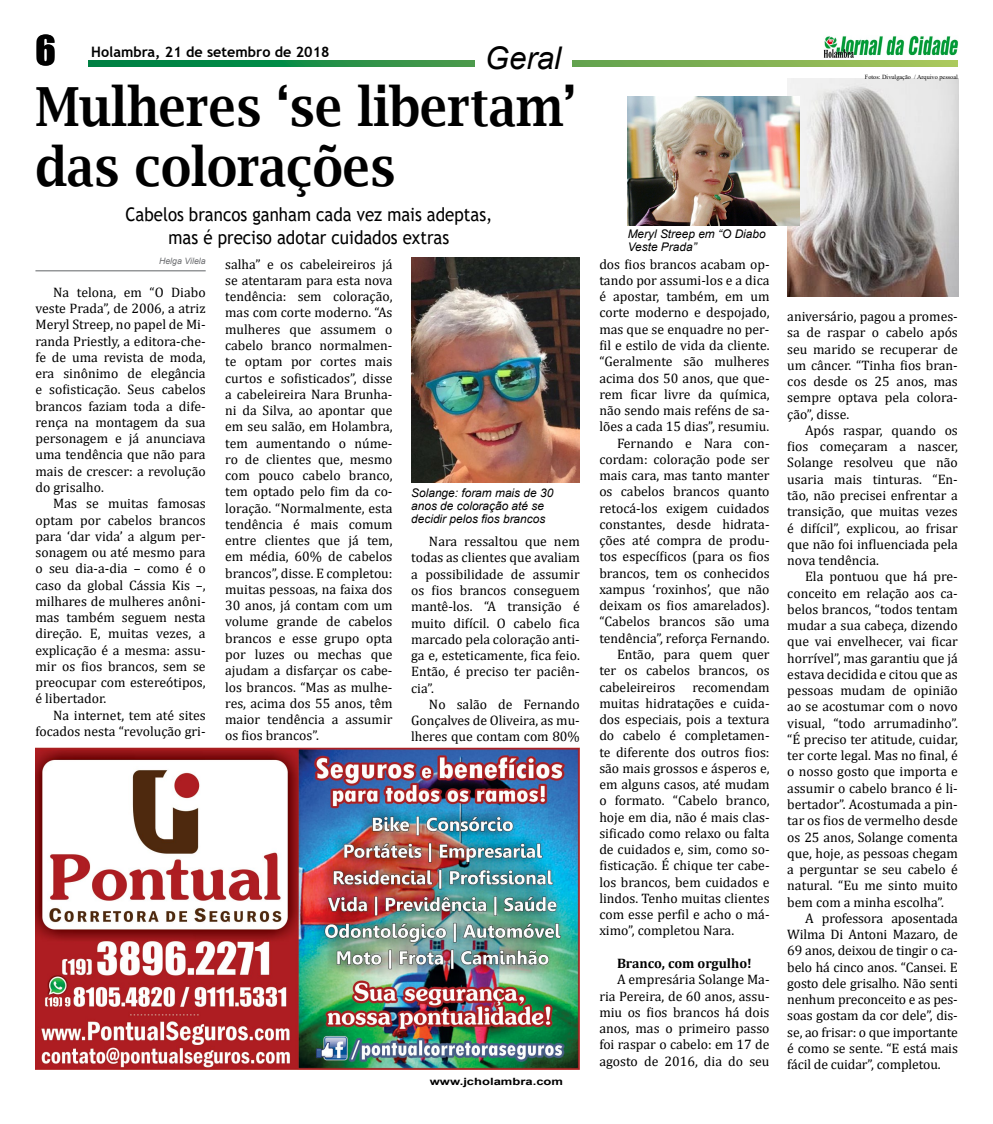
<style>
.page{position:relative;width:993px;height:1124px;background:#fff}
.page>*{position:absolute;margin:0;border:0;box-sizing:border-box;transform-origin:0 0}
.t1{font:600 54px/60px "Lucida Bright";color:#000;scale:.9 1}
.t2{font:37.5px "Impact";color:#000}
.t3{font:italic 31.25px "Arial";color:#000}
.t4{font:18.75px/22.5px "Trebuchet MS";color:#000;text-align:center;scale:.9 1}
.t5{font:700 14.38px "Trebuchet MS";color:#000}
.t6{font:13.75px/16.2px "Cambria";color:#000;text-align:justify}
.t7{font:700 13.75px "Cambria";color:#000}
.t8{font:italic 11.88px/13.1px "Arial";color:#000}
.t9{font:700 10px "Arial";color:#000;scale:1.3 1}
.t10{font:italic 8.75px "Arial";color:#6d6e71}
.t11{font:6.25px "Times New Roman";color:#000}
</style>
<div class="page">
<svg style="left:89px;top:60px;width:868px;height:7px;background:#4fa04e"></svg>
<img style="left:823px;top:35px;width:135px;height:23px">
<div style="left:474px;top:40px;width:97px;height:35px;background:#fff"></div>
<img style="left:35px;top:747px;width:544px;height:321px">
<hr style="left:35px;top:270px;width:171px;height:1px;background:#808285">
<img style="left:411px;top:258px;width:168px;height:224px">
<img style="left:787px;top:79px;width:171px;height:217px">
<img style="left:627px;top:97px;width:172px;height:128px">
<h2 class="t2" style="left:35px;top:21px;width:22px">6</h2>
<p class="t5" style="left:91px;top:43px;width:240px">Holambra, 21 de setembro de 2018</p>
<h3 class="t3" style="left:484px;top:38px;width:78px">Geral</h3>
<h1 class="t1" style="left:35px;top:76px;width:602px">Mulheres ‘se libertam’ das colorações</h1>
<h3 class="t4" style="left:125px;top:203px;width:409px">Cabelos brancos ganham cada vez mais adeptas, mas é preciso adotar cuidados extras</h3>
<p class="t6" style="left:225px;top:256px;width:169px">salha” e os cabeleireiros já se atentaram para esta nova tendência: sem coloração, mas com corte moderno. “As mulheres que assumem o cabelo branco normalmen&shy;te optam por cortes mais curtos e sofisticados”, disse a cabeleireira Nara Brunha&shy;ni da Silva, ao apontar que em seu salão, em Holambra, tem aumentando o núme&shy;ro de clientes que, mesmo com pouco cabelo branco, tem optado pelo fim da co&shy;loração. “Normalmente, esta tendência é mais comum entre clientes que já tem, em média, 60% de cabelos brancos”, disse. E completou: muitas pessoas, na faixa dos 30 anos, já contam com um volume grande de cabelos brancos e esse grupo opta por luzes ou mechas que ajudam a disfarçar os cabe&shy;los brancos. “Mas as mulhe&shy;res, acima dos 55 anos, têm maior tendência a assumir os fios brancos”.</p>
<p class="t10" style="left:159px;top:255px;width:48px">Helga Vilela</p>
<p class="t6" style="left:35px;top:284px;width:172px;text-indent:18px">Na telona, em “O Diabo veste Prada”, de 2006, a atriz Meryl Streep, no papel de Mi&shy;randa Priestly, a editora-che&shy;fe de uma revista de moda, era sinônimo de elegância e sofisticação. Seus cabelos brancos faziam toda a dife&shy;rença na montagem da sua personagem e já anunciava uma tendência que não para mais de crescer: a revolução do grisalho.</p>
<p class="t6" style="left:35px;top:495px;width:172px;text-indent:18px">Mas se muitas famosas optam por cabelos brancos para ‘dar vida’ a algum per&shy;sonagem ou até mesmo para o seu dia-a-dia – como é o caso da global Cássia Kis –, milhares de mulheres anôni&shy;mas também seguem nesta direção. E, muitas vezes, a explicação é a mesma: assu&shy;mir os fios brancos, sem se preocupar com estereótipos, é libertador.</p>
<p class="t6" style="left:35px;top:706px;width:172px;text-align:right">Na internet, tem até sites focados nesta “revolução gri-</p>
<p class="t8" style="left:411px;top:486px;width:143px">Solange: foram mais de 30 anos de coloração até se decidir pelos fios brancos</p>
<p class="t6" style="left:411px;top:533px;width:170px;text-indent:18px">Nara ressaltou que nem todas as clientes que avaliam a possibilidade de assumir os fios brancos conseguem mantê-los. “A transição é muito difícil. O cabelo fica marcado pela coloração anti&shy;ga e, esteticamente, fica feio.<br>Então, é preciso ter paciên&shy;cia”.</p>
<p class="t6" style="left:411px;top:695px;width:170px;text-indent:18px">No salão de Fernando Gonçalves de Oliveira, as mu&shy;lheres que contam com 80%</p>
<p class="t9" style="left:429px;top:1074px;width:104px">www.jcholambra.com</p>
<p class="t11" style="left:864px;top:72px;width:94px">Fotos: Divulgação / Arquivo pessoal</p>
<p class="t8" style="left:627px;top:227px;width:139px">Meryl Streep em “O Diabo<br>Veste Prada”</p>
<p class="t6" style="left:599px;top:256px;width:172px">dos fios brancos acabam op-</p>
<p class="t6" style="left:599px;top:272px;width:172px">tando por assumi-los e a dica</p>
<p class="t6" style="left:599px;top:288px;width:172px">é apostar, também, em um</p>
<p class="t6" style="left:599px;top:304px;width:172px">corte moderno e despojado,</p>
<p class="t6" style="left:599px;top:321px;width:172px">mas que se enquadre no per-</p>
<p class="t6" style="left:599px;top:337px;width:172px">fil e estilo de vida da cliente.</p>
<p class="t6" style="left:599px;top:353px;width:172px">“Geralmente são mulheres</p>
<p class="t6" style="left:599px;top:369px;width:172px">acima dos 50 anos, que que-</p>
<p class="t6" style="left:599px;top:386px;width:172px">rem ficar livre da química,</p>
<p class="t6" style="left:599px;top:402px;width:172px">não sendo mais reféns de sa-</p>
<p class="t6" style="left:599px;top:418px;width:171px">lões a cada 15 dias”, resumiu.</p>
<p class="t6" style="left:617px;top:434px;width:154px">Fernando e Nara con-</p>
<p class="t6" style="left:599px;top:451px;width:172px">cordam: coloração pode ser</p>
<p class="t6" style="left:599px;top:467px;width:172px">mais cara, mas tanto manter</p>
<p class="t6" style="left:599px;top:483px;width:172px">os cabelos brancos quanto</p>
<p class="t6" style="left:599px;top:499px;width:172px">retocá-los exigem cuidados</p>
<p class="t6" style="left:599px;top:516px;width:172px">constantes, desde hidrata-</p>
<p class="t6" style="left:599px;top:532px;width:172px">ções até compra de produ-</p>
<p class="t6" style="left:599px;top:548px;width:172px">tos específicos (para os fios</p>
<p class="t6" style="left:599px;top:564px;width:172px">brancos, tem os conhecidos</p>
<p class="t6" style="left:599px;top:581px;width:172px">xampus ‘roxinhos’, que não</p>
<p class="t6" style="left:599px;top:597px;width:172px">deixam os fios amarelados).</p>
<p class="t6" style="left:599px;top:613px;width:172px">“Cabelos brancos são uma</p>
<p class="t6" style="left:599px;top:629px;width:172px">tendência”, reforça Fernando.</p>
<p class="t6" style="left:617px;top:646px;width:154px">Então, para quem quer</p>
<p class="t6" style="left:599px;top:662px;width:172px">ter os cabelos brancos, os</p>
<p class="t6" style="left:599px;top:678px;width:172px">cabeleireiros recomendam</p>
<p class="t6" style="left:599px;top:694px;width:172px">muitas hidratações e cuida-</p>
<p class="t6" style="left:599px;top:711px;width:172px">dos especiais, pois a textura</p>
<p class="t6" style="left:599px;top:727px;width:172px">do cabelo é completamen-</p>
<p class="t6" style="left:599px;top:743px;width:172px">te diferente dos outros fios:</p>
<p class="t6" style="left:599px;top:759px;width:172px">são mais grossos e ásperos e,</p>
<p class="t6" style="left:599px;top:776px;width:172px">em alguns casos, até mudam</p>
<p class="t6" style="left:599px;top:792px;width:172px">o formato. “Cabelo branco,</p>
<p class="t6" style="left:599px;top:808px;width:172px">hoje em dia, não é mais clas-</p>
<p class="t6" style="left:599px;top:824px;width:172px">sificado como relaxo ou falta</p>
<p class="t6" style="left:599px;top:841px;width:172px">de cuidados e, sim, como so-</p>
<p class="t6" style="left:599px;top:857px;width:172px">fisticação. É chique ter cabe-</p>
<p class="t6" style="left:599px;top:873px;width:172px">los brancos, bem cuidados e</p>
<p class="t6" style="left:599px;top:889px;width:172px">lindos. Tenho muitas clientes</p>
<p class="t6" style="left:599px;top:906px;width:172px">com esse perfil e acho o má-</p>
<p class="t6" style="left:599px;top:922px;width:136px">ximo”, completou Nara.</p>
<p class="t7" style="left:616px;top:953px;width:136px">Branco, com orgulho!</p>
<p class="t6" style="left:599px;top:971px;width:172px;text-indent:18px">A empresária Solange Ma&shy;ria Pereira, de 60 anos, assu&shy;miu os fios brancos há dois anos, mas o primeiro passo foi raspar o cabelo: em 17 de agosto de 2016, dia do seu</p>
<p class="t6" style="left:787px;top:308px;width:172px">aniversário, pagou a promes&shy;sa de raspar o cabelo após seu marido se recuperar de um câncer. “Tinha fios bran&shy;cos desde os 25 anos, mas sempre optava pela colora&shy;ção”, disse.</p>
<p class="t6" style="left:787px;top:422px;width:172px;text-indent:18px">Após raspar, quando os fios começaram a nascer, Solange resolveu que não usaria mais tinturas. “En&shy;tão, não precisei enfrentar a transição, que muitas vezes é difícil”, explicou, ao frisar que não foi influenciada pela nova tendência.</p>
<p class="t6" style="left:787px;top:568px;width:172px;text-indent:18px">Ela pontuou que há pre&shy;conceito em relação aos ca&shy;belos brancos, “todos tentam mudar a sua cabeça, dizendo que vai envelhecer, vai ficar horrível”, mas garantiu que já estava decidida e citou que as pessoas mudam de opinião ao se acostumar com o novo visual, “todo arrumadinho”. “É preciso ter atitude, cuidar, ter corte legal. Mas no final, é o nosso gosto que importa e assumir o cabelo branco é li&shy;bertador”. Acostumada a pin&shy;tar os fios de vermelho desde os 25 anos, Solange comenta que, hoje, as pessoas chegam a perguntar se seu cabelo é natural. “Eu me sinto muito bem com a minha escolha”.</p>
<p class="t6" style="left:787px;top:909px;width:172px;text-indent:18px">A professora aposentada Wilma Di Antoni Mazaro, de 69 anos, deixou de tingir o ca&shy;belo há cinco anos. “Cansei. E gosto dele grisalho. Não senti nenhum preconceito e as pes&shy;soas gostam da cor dele”, dis&shy;se, ao frisar: o que importante é como se sente. “E está mais fácil de cuidar”, completou.</p>
</div>
